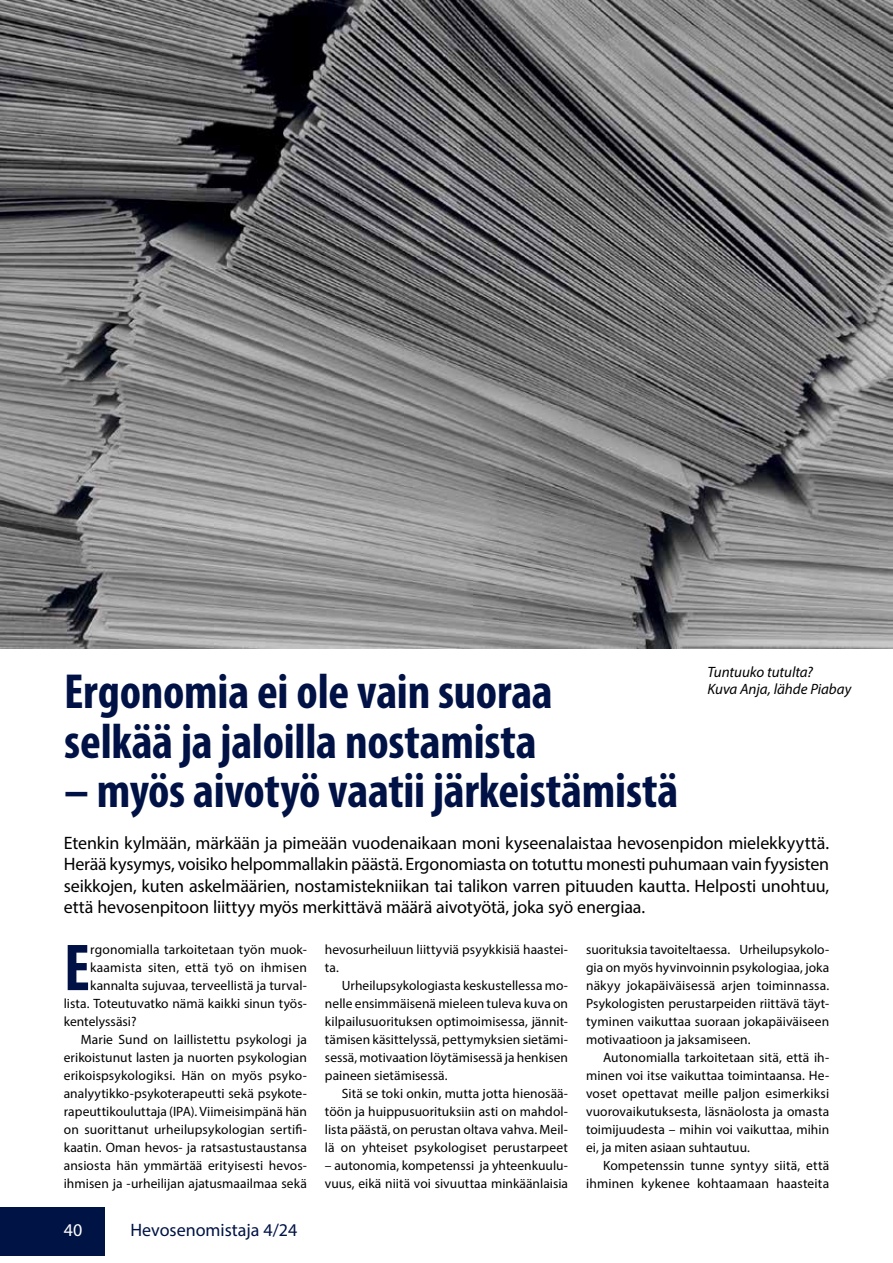
<style>
.page{position:relative;width:893px;height:1263px;background:#fff}
.page>*{position:absolute;margin:0;border:0;box-sizing:border-box;transform-origin:0 0}
.t1{font:700 condensed 66.9px "Myriad Pro";color:#001245}
.t2{font:700 condensed 49.5px/49.5px "Myriad Pro";letter-spacing:-.005em;color:#001245}
.t3{font:18px/21.6px "Myriad Pro";letter-spacing:-.005em;color:#000;text-align:justify}
.t4{font:18px "Myriad Pro";color:#001345}
.t5{font:18px "Myriad Pro";color:#fff}
.t6{font:italic 15px/16.2px "Myriad Pro";letter-spacing:-.005em;color:#000}
.t7{font:13.5px/18px "Myriad Pro";letter-spacing:.005em;color:#000;text-align:justify}
</style>
<div class="page">
<div style="left:0;top:1208px;width:105px;height:48px;background:#001345"></div>
<img style="left:0;top:0;width:893px;height:649px">
<p class="t6" style="left:708px;top:664px;width:145px">Tuntuuko tutulta?<br>Kuva Anja, lähde Piabay</p>
<h2 class="t2" style="left:64px;top:666px;width:490px">Ergonomia ei ole vain suoraa selkää ja jaloilla nostamista</h2>
<h2 class="t2" style="left:64px;top:765px;width:615px">– myös aivotyö vaatii järkeistämistä</h2>
<p class="t3" style="left:64px;top:831px;width:767px">Etenkin kylmään, märkään ja pimeään vuodenaikaan moni kyseenalaistaa hevosenpidon mielekkyyttä.<br>Herää kysymys, voisiko helpommallakin päästä. Ergonomiasta on totuttu monesti puhumaan vain fyysisten seikkojen, kuten askelmäärien, nostamistekniikan tai talikon varren pituuden kautta. Helposti unohtuu, että hevosenpitoon liittyy myös merkittävä määrä aivotyötä, joka syö energiaa.</p>
<h1 class="t1" style="left:64px;top:926px;width:28px">E</h1>
<p class="t7" style="left:90px;top:940px;width:218px">rgonomialla tarkoitetaan työn muok-</p>
<p class="t7" style="left:90px;top:958px;width:218px">kaamista siten, että työ on ihmisen</p>
<p class="t7" style="left:90px;top:976px;width:218px">kannalta sujuvaa, terveellistä ja turval-</p>
<p class="t7" style="left:64px;top:994px;width:245px">lista. Toteutuvatko nämä kaikki sinun työs-</p>
<p class="t7" style="left:64px;top:1012px;width:74px">kentelyssäsi?</p>
<p class="t7" style="left:81px;top:1030px;width:228px">Marie Sund on laillistettu psykologi ja</p>
<p class="t7" style="left:64px;top:1048px;width:245px">erikoistunut lasten ja nuorten psykologian</p>
<p class="t7" style="left:64px;top:1066px;width:245px">erikoispsykologiksi. Hän on myös psyko-</p>
<p class="t7" style="left:64px;top:1084px;width:245px">analyytikko-psykoterapeutti sekä psykote-</p>
<p class="t7" style="left:64px;top:1102px;width:245px">rapeuttikouluttaja (IPA). Viimeisimpänä hän</p>
<p class="t7" style="left:64px;top:1120px;width:245px">on suorittanut urheilupsykologian sertifi-</p>
<p class="t7" style="left:64px;top:1138px;width:245px">kaatin. Oman hevos- ja ratsastustaustansa</p>
<p class="t7" style="left:64px;top:1156px;width:245px">ansiosta hän ymmärtää erityisesti hevos-</p>
<p class="t7" style="left:64px;top:1174px;width:245px">ihmisen ja -urheilijan ajatusmaailmaa sekä</p>
<h3 class="t5" style="left:64px;top:1219px;width:20px">40</h3>
<h3 class="t4" style="left:130px;top:1219px;width:168px">Hevosenomistaja 4/24</h3>
<p class="t7" style="left:325px;top:940px;width:245px">hevosurheiluun liittyviä psyykkisiä haastei&shy;ta.</p>
<p class="t7" style="left:325px;top:976px;width:245px;text-indent:17px">Urheilupsykologiasta keskustellessa mo&shy;nelle ensimmäisenä mieleen tuleva kuva on kilpailusuorituksen optimoimisessa, jännit&shy;tämisen käsittelyssä, pettymyksien sietämi&shy;sessä, motivaation löytämisessä ja henkisen paineen sietämisessä.</p>
<p class="t7" style="left:325px;top:1084px;width:245px;text-indent:17px">Sitä se toki onkin, mutta jotta hienosää&shy;töön ja huippusuorituksiin asti on mahdol&shy;lista päästä, on perustan oltava vahva. Meil&shy;lä on yhteiset psykologiset perustarpeet</p>
<p class="t7" style="left:325px;top:1156px;width:245px">– autonomia, kompetenssi ja yhteenkuulu&shy;vuus, eikä niitä voi sivuuttaa minkäänlaisia</p>
<p class="t7" style="left:586px;top:940px;width:245px">suorituksia tavoiteltaessa. Urheilupsykolo&shy;gia on myös hyvinvoinnin psykologiaa, joka näkyy jokapäiväisessä arjen toiminnassa.<br>Psykologisten perustarpeiden riittävä täyt&shy;tyminen vaikuttaa suoraan jokapäiväiseen motivaatioon ja jaksamiseen.</p>
<p class="t7" style="left:586px;top:1048px;width:245px;text-indent:17px">Autonomialla tarkoitetaan sitä, että ih&shy;minen voi itse vaikuttaa toimintaansa. He&shy;voset opettavat meille paljon esimerkiksi vuorovaikutuksesta, läsnäolosta ja omasta toimijuudesta – mihin voi vaikuttaa, mihin ei, ja miten asiaan suhtautuu.</p>
<p class="t7" style="left:586px;top:1156px;width:245px;text-align:right">Kompetenssin tunne syntyy siitä, että ihminen kykenee kohtaamaan haasteita</p>
</div>
